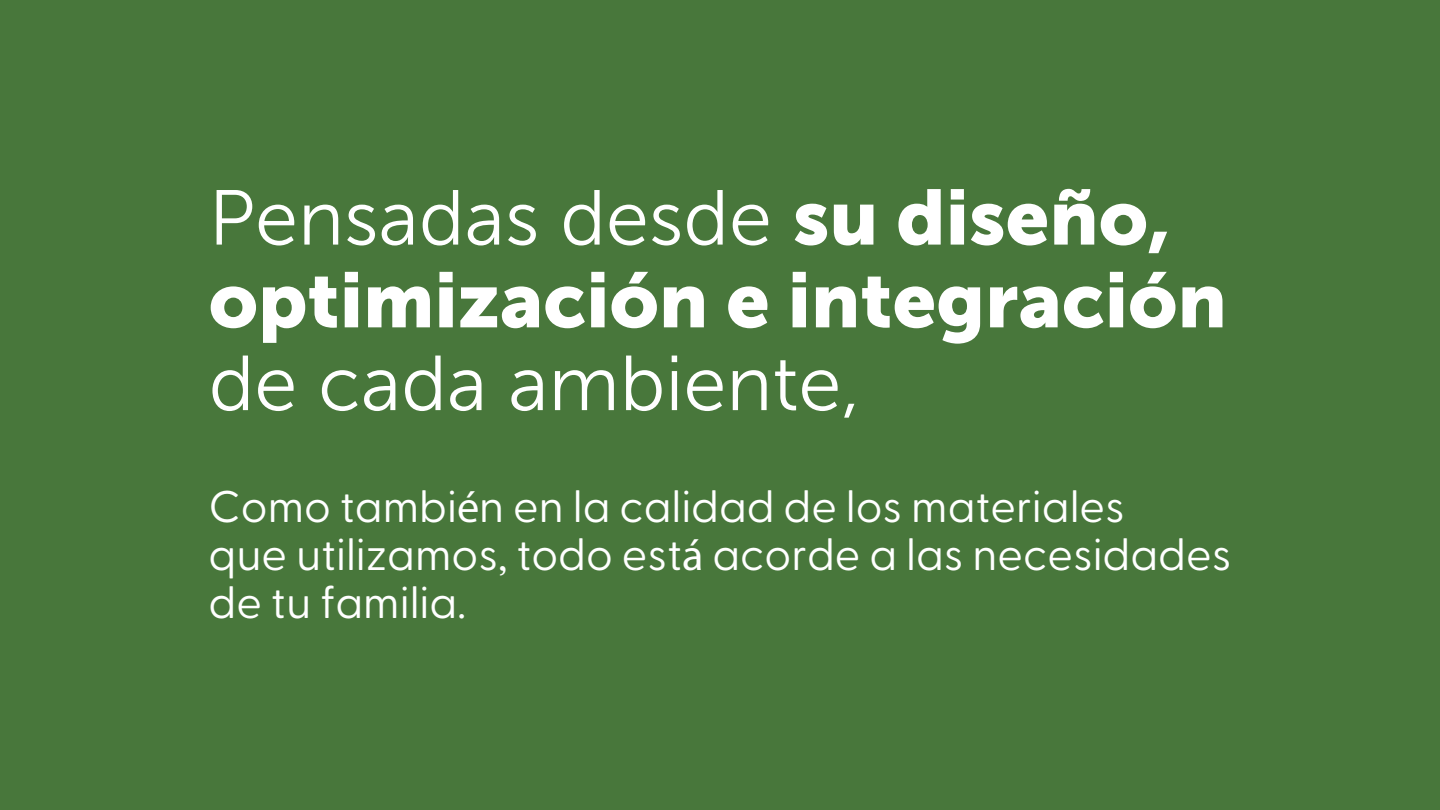
<style>
.page{position:relative;width:1440px;height:810px;background:#48773b}
.page>*{position:absolute;margin:0;border:0;box-sizing:border-box;transform-origin:0 0}
.t1{font:77.62px "Museo Sans 300";color:#fff}
.t2{font:77.62px "Museo Sans 900";color:#fff}
.t3{font:44.4px/48.1px "FONTSPRINGDEMO Greycliff CF Regular";color:#fff}
.s1{font-family:"Museo Sans 900"}
.s2{font-family:"Myriad Pro"}
</style>
<div class="page">
<h1 class="t1" style="left:209px;top:176px;width:963px">Pensadas desde <span class="s1">su diseño,</span></h1>
<h1 class="t2" style="left:209px;top:256px;width:1020px">optimización e integración</h1>
<h1 class="t1" style="left:209px;top:342px;width:653px">de cada ambiente,</h1>
<p class="t3" style="left:209px;top:486px;width:1024px">Como tambi<span class="s2">é</span>n en la calidad de los materiales<br>que utilizamos, todo est<span class="s2">á</span> acorde a las necesidades de tu familia.</p>
</div>
